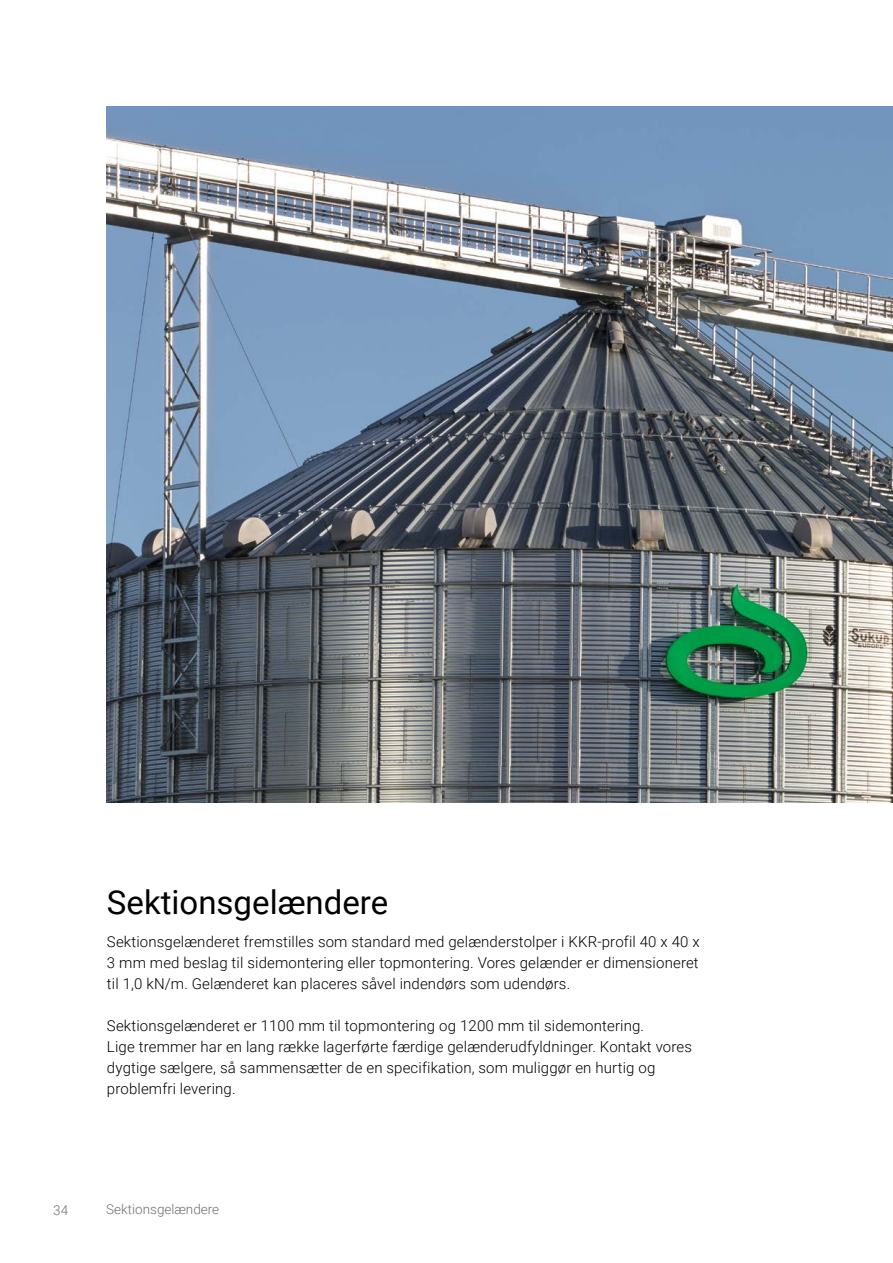
<style>
.page{position:relative;width:893px;height:1263px;background:#fff}
.page>*{position:absolute;margin:0;border:0;box-sizing:border-box;transform-origin:0 0}
.t1{font:33px "Roboto";color:#000}
.t2{font:300 15px/21px "Roboto";letter-spacing:.01em;color:#000;text-align:justify}
.t3{font:300 13.5px "Roboto";color:#706f6f}
</style>
<div class="page">
<img style="left:107px;top:106px;width:786px;height:696px">
<h1 class="t1" style="left:107px;top:879px;width:283px">Sektionsgelændere</h1>
<p class="t2" style="left:107px;top:931px;width:594px">Sektionsgelænderet fremstilles som standard med gelænderstolper i KKR-profil 40 x 40 x 3 mm med beslag til sidemontering eller topmontering. Vores gelænder er dimensioneret til 1,0 kN/m. Gelænderet kan placeres såvel indendørs som udendørs.</p>
<p class="t2" style="left:107px;top:1015px;width:587px;text-align:left">Sektionsgelænderet er 1100 mm til topmontering og 1200 mm til sidemontering.<br>Lige tremmer har en lang række lagerførte færdige gelænderudfyldninger. Kontakt vores dygtige sælgere, så sammensætter de en specifikation, som muliggør en hurtig og problemfri levering.</p>
<p class="t3" style="left:53px;top:1200px;width:17px">34</p>
<p class="t3" style="left:106px;top:1200px;width:114px">Sektionsgelændere</p>
</div>
